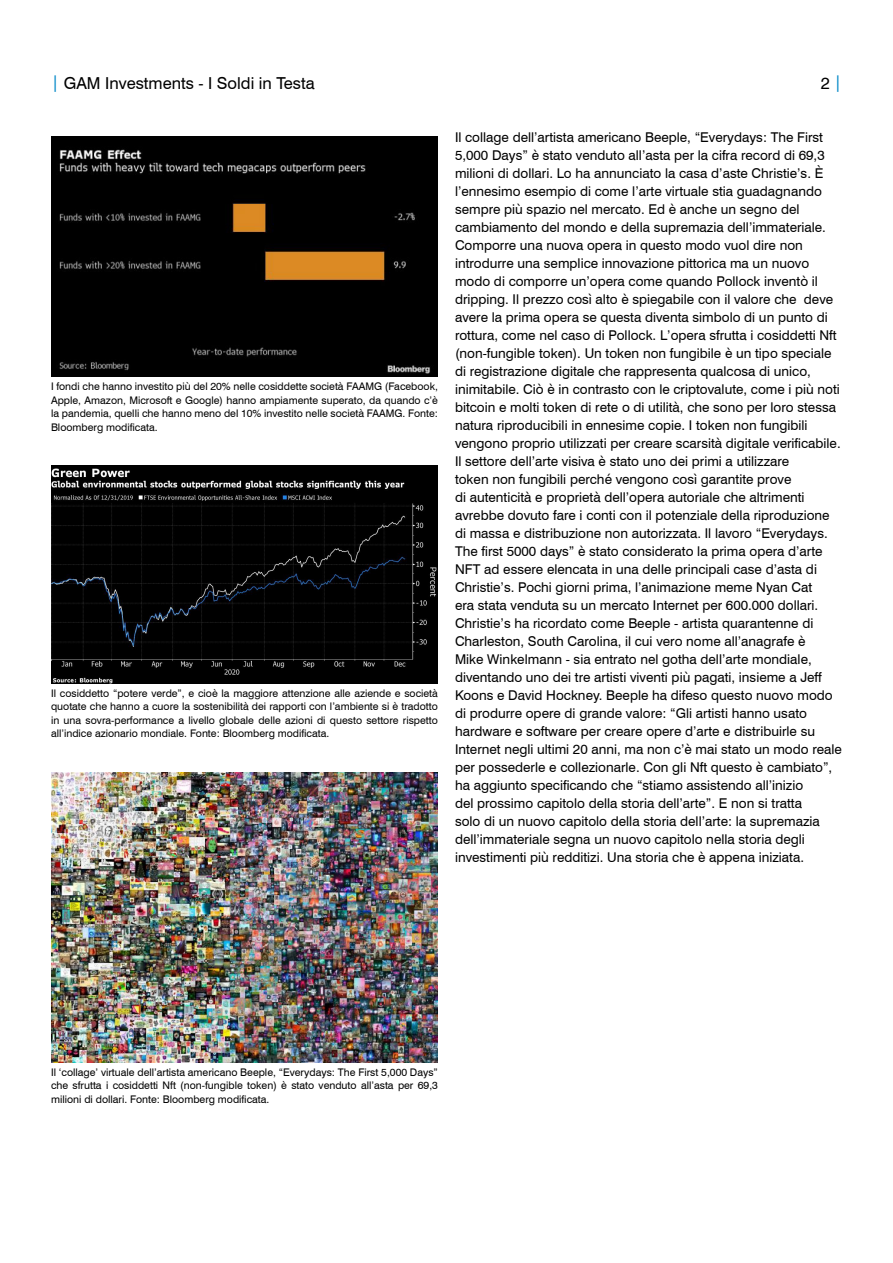
<style>
.page{position:relative;width:893px;height:1263px;background:#fff}
.page>*{position:absolute;margin:0;border:0;box-sizing:border-box;transform-origin:0 0}
.t1{font:16.5px "Swiss 721 BT";color:#000}
.BODY_text{font:13.5px/18px "Swiss 721 BT";color:#000}
.DISCLAIMER{font:10.5px/13.5px "Swiss 721 BT";color:#000;text-align:justify}
.s1{color:#0087c7}
</style>
<div class="page">
<img style="left:51px;top:136px;width:387px;height:241px">
<img style="left:51px;top:466px;width:387px;height:217px">
<img style="left:51px;top:772px;width:387px;height:291px">
<p class="t1" style="left:51px;top:73px;width:265px"><span class="s1">|</span> GAM Investments - I Soldi in Testa</p>
<p class="t1" style="left:821px;top:73px;width:22px">2 <span class="s1">|</span></p>
<p class="DISCLAIMER" style="left:51px;top:379px;width:388px">I fondi che hanno investito più del 20% nelle cosiddette società FAAMG (Facebook, Apple, Amazon, Microsoft e Google) hanno ampiamente superato, da quando c’è la pandemia, quelli che hanno meno del 10% investito nelle società FAAMG. Fonte:<br>Bloomberg modificata.</p>
<p class="DISCLAIMER" style="left:51px;top:686px;width:388px">Il cosiddetto “potere verde”, e cioè la maggiore attenzione alle aziende e società quotate che hanno a cuore la sostenibilità dei rapporti con l’ambiente si è tradotto in una sovra-performance a livello globale delle azioni di questo settore rispetto all’indice azionario mondiale. Fonte: Bloomberg modificata.</p>
<p class="BODY_text" style="left:455px;top:128px;width:388px">Il collage dell’artista americano Beeple, “Everydays: The First 5,000 Days” è stato venduto all’asta per la cifra record di 69,3 milioni di dollari. Lo ha annunciato la casa d’aste Christie’s. È l’ennesimo esempio di come l’arte virtuale stia guadagnando sempre più spazio nel mercato. Ed è anche un segno del cambiamento del mondo e della supremazia dell’immateriale.<br>Comporre una nuova opera in questo modo vuol dire non introdurre una semplice innovazione pittorica ma un nuovo modo di comporre un’opera come quando Pollock inventò il dripping. Il prezzo così alto è spiegabile con il valore che deve avere la prima opera se questa diventa simbolo di un punto di rottura, come nel caso di Pollock. L’opera sfrutta i cosiddetti Nft (non-fungible token). Un token non fungibile è un tipo speciale di registrazione digitale che rappresenta qualcosa di unico, inimitabile. Ciò è in contrasto con le criptovalute, come i più noti bitcoin e molti token di rete o di utilità, che sono per loro stessa natura riproducibili in ennesime copie. I token non fungibili vengono proprio utilizzati per creare scarsità digitale verificabile.<br>Il settore dell’arte visiva è stato uno dei primi a utilizzare<br>token non fungibili perché vengono così garantite prove<br>di autenticità e proprietà dell’opera autoriale che altrimenti avrebbe dovuto fare i conti con il potenziale della riproduzione di massa e distribuzione non autorizzata. Il lavoro “Everydays.<br>The first 5000 days” è stato considerato la prima opera d’arte NFT ad essere elencata in una delle principali case d’asta di Christie’s. Pochi giorni prima, l’animazione meme Nyan Cat<br>era stata venduta su un mercato Internet per 600.000 dollari.<br>Christie’s ha ricordato come Beeple - artista quarantenne di Charleston, South Carolina, il cui vero nome all’anagrafe è<br>Mike Winkelmann - sia entrato nel gotha dell’arte mondiale, diventando uno dei tre artisti viventi più pagati, insieme a Jeff Koons e David Hockney. Beeple ha difeso questo nuovo modo di produrre opere di grande valore: “Gli artisti hanno usato hardware e software per creare opere d’arte e distribuirle su Internet negli ultimi 20 anni, ma non c’è mai stato un modo reale per possederle e collezionarle. Con gli Nft questo è cambiato”, ha aggiunto specificando che “stiamo assistendo all’inizio<br>del prossimo capitolo della storia dell’arte”. E non si tratta<br>solo di un nuovo capitolo della storia dell’arte: la supremazia dell’immateriale segna un nuovo capitolo nella storia degli investimenti più redditizi. Una storia che è appena iniziata.</p>
<p class="DISCLAIMER" style="left:51px;top:1065px;width:388px">Il ‘collage’ virtuale dell’artista americano Beeple, “Everydays: The First 5,000 Days” che sfrutta i cosiddetti Nft (non-fungible token) è stato venduto all’asta per 69,3 milioni di dollari. Fonte: Bloomberg modificata.</p>
</div>
